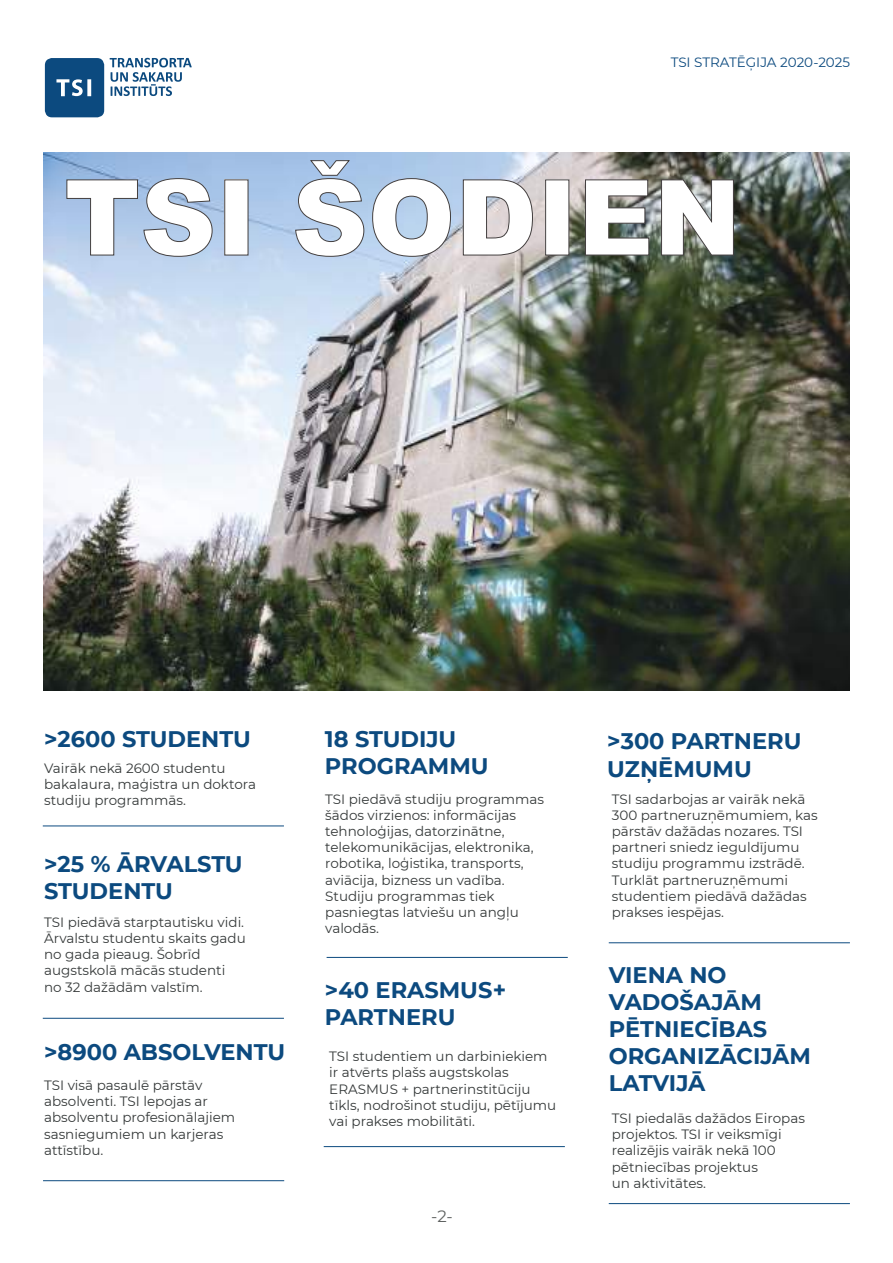
<style>
.page{position:relative;width:893px;height:1263px;background:#fff}
.page>*{position:absolute;margin:0;border:0;box-sizing:border-box;transform-origin:0 0}
.t1{font:900 105px "Arial";color:#fff}
.t2{font:700 22.5px/27px "Montserrat";color:#0c4a7f}
.t3{font:16.5px "Montserrat";color:#5f6261}
.t4{font:13.5px/16.2px "Montserrat";color:#353939}
.t5{font:13.5px "Montserrat";color:#0c4a7f}
</style>
<div class="page">
<hr style="left:43px;top:1180px;width:241px;height:1px;background:#0c4a7f">
<hr style="left:324px;top:1146px;width:241px;height:1px;background:#0c4a7f">
<img style="left:43px;top:153px;width:806px;height:538px">
<svg style="left:66px;top:178px;width:147px;height:79px;background:#a6bedd"></svg>
<div style="left:224px;top:180px;width:24px;height:75px;border:1px solid #444040"></div>
<svg style="left:295px;top:160px;width:69px;height:97px;background:#a7c0de"></svg>
<svg style="left:372px;top:178px;width:79px;height:79px;background:#b1c7e0"></svg>
<svg style="left:463px;top:179px;width:70px;height:77px;background:#c8c6cd"></svg>
<div style="left:545px;top:180px;width:24px;height:75px;border:1px solid #444040"></div>
<svg style="left:585px;top:179px;width:64px;height:77px;background:#6b6f66"></svg>
<img style="left:661px;top:179px;width:73px;height:77px">
<hr style="left:43px;top:1018px;width:241px;height:1px;background:#0c4a7f">
<hr style="left:43px;top:825px;width:241px;height:1px;background:#0c4a7f">
<hr style="left:327px;top:957px;width:241px;height:1px;background:#0c4a7f">
<hr style="left:609px;top:942px;width:241px;height:1px;background:#0c4a7f">
<hr style="left:609px;top:1203px;width:241px;height:1px;background:#0c4a7f">
<svg style="left:45px;top:58px;width:59px;height:59px;background:#205989"></svg>
<svg style="left:110px;top:58px;width:82px;height:38px"></svg>
<p class="t5" style="left:671px;top:53px;width:181px">TSI STRATĒĢIJA 2020-2025</p>
<h1 class="t1" style="left:64px;top:141px;width:678px">TSI ŠODIEN</h1>
<h2 class="t2" style="left:44px;top:725px;width:208px">&gt;2600 STUDENTU</h2>
<p class="t4" style="left:44px;top:759px;width:213px">Vairāk nekā 2600 studentu bakalaura, maģistra un doktora studiju programmās.</p>
<h2 class="t2" style="left:44px;top:849px;width:200px">&gt;25 % ĀRVALSTU<br>STUDENTU</h2>
<p class="t4" style="left:44px;top:913px;width:203px">TSI piedāvā starptautisku vidi.<br>Ārvalstu studentu skaits gadu no gada pieaug. Šobrīd augstskolā mācās studenti no 32 dažādām valstīm.</p>
<h2 class="t2" style="left:44px;top:1037px;width:242px">&gt;8900 ABSOLVENTU</h2>
<p class="t4" style="left:44px;top:1076px;width:192px">TSI visā pasaulē pārstāv absolventi. TSI lepojas ar absolventu profesionālajiem sasniegumiem un karjeras attīstību.</p>
<h2 class="t2" style="left:325px;top:725px;width:165px">18 STUDIJU<br>PROGRAMMU</h2>
<h2 class="t2" style="left:607px;top:725px;width:196px;line-height:28.5px">&gt;300 PARTNERU<br>UZŅĒMUMU</h2>
<p class="t4" style="left:325px;top:790px;width:220px">TSI piedāvā studiju programmas šādos virzienos: informācijas tehnoloģijas, datorzinātne, telekomunikācijas, elektronika, robotika, loģistika, transports, aviācija, bizness un vadība.<br>Studiju programmas tiek pasniegtas latviešu un angļu valodās.</p>
<p class="t4" style="left:612px;top:790px;width:208px">TSI sadarbojas ar vairāk nekā<br>300 partneruzņēmumiem, kas pārstāv dažādas nozares. TSI partneri sniedz ieguldījumu studiju programmu izstrādē.<br>Turklāt partneruzņēmumi studentiem piedāvā dažādas prakses iespējas.</p>
<h2 class="t2" style="left:325px;top:975px;width:183px">&gt;40 ERASMUS+<br>PARTNERU</h2>
<p class="t4" style="left:329px;top:1048px;width:228px">TSI studentiem un darbiniekiem ir atvērts plašs augstskolas<br>ERASMUS + partnerinstitūciju tīkls, nodrošinot studiju, pētījumu vai prakses mobilitāti.</p>
<p class="t3" style="left:431px;top:1204px;width:23px">-2-</p>
<h2 class="t2" style="left:609px;top:960px;width:204px">VIENA NO<br>VADOŠAJĀM<br>PĒTNIECĪBAS<br>ORGANIZĀCIJĀM<br>LATVIJĀ</h2>
<p class="t4" style="left:612px;top:1109px;width:195px">TSI piedalās dažādos Eiropas projektos. TSI ir veiksmīgi realizējis vairāk nekā 100 pētniecības projektus<br>un aktivitātes.</p>
</div>
